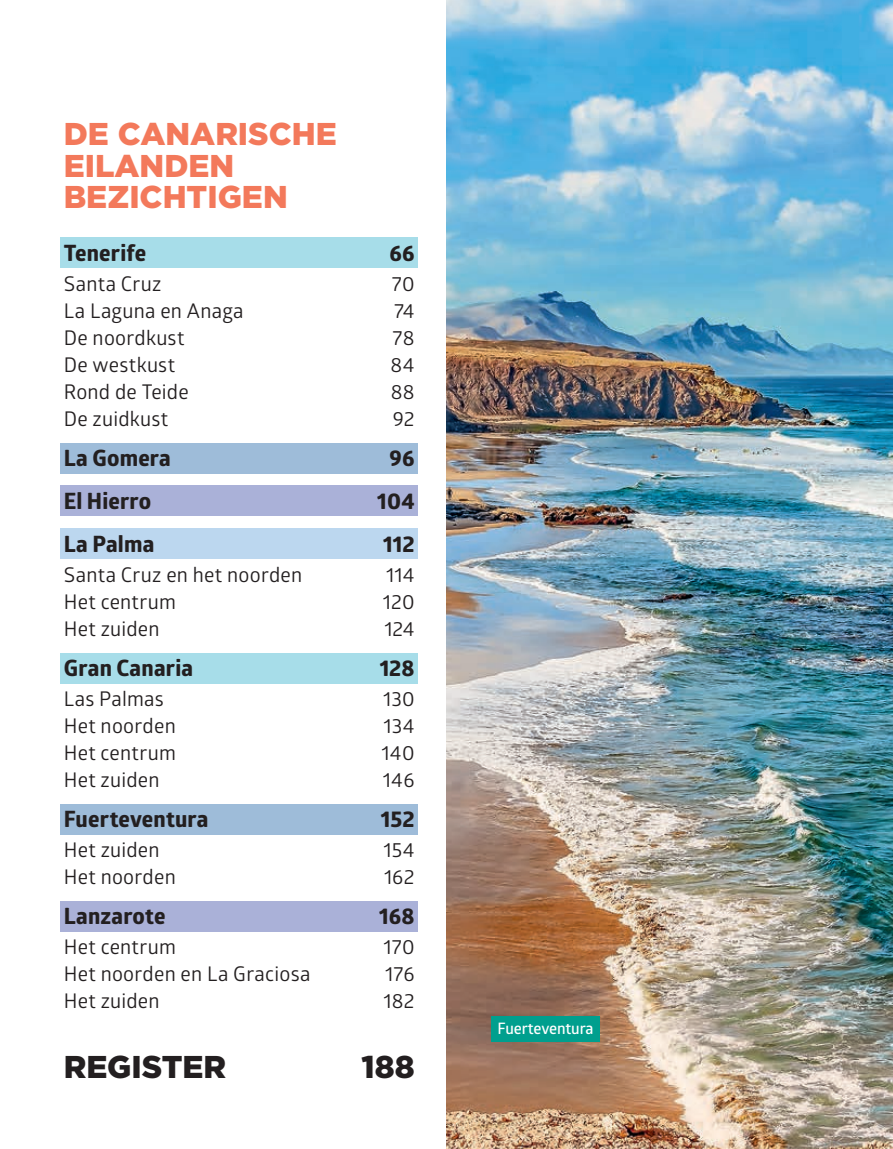
<style>
.page{position:relative;width:893px;height:1149px;background:#fff}
.page>*{position:absolute;margin:0;border:0;box-sizing:border-box;transform-origin:0 0}
.t1{font:900 31.5px/31.5px "Gotham";color:#f3795b}
.t2{font:900 31.5px "Gotham";color:#231f20}
.t3{font:700 22.5px "Globerx";letter-spacing:.01em;color:#231f20}
.t4{font:20.25px "Glober";letter-spacing:.01em;color:#231f20}
.t5{font:600 15.75px "Glober";letter-spacing:-.005em;color:#fff}
</style>
<div class="page">
<div style="left:61px;top:237px;width:357px;height:31px;background:#a7dde9"></div>
<div style="left:61px;top:443px;width:357px;height:30px;background:#9ebcd9"></div>
<div style="left:61px;top:485px;width:357px;height:30px;background:#aab1d8"></div>
<div style="left:61px;top:528px;width:357px;height:30px;background:#bcd7ef"></div>
<div style="left:61px;top:653px;width:357px;height:30px;background:#a7dde9"></div>
<div style="left:61px;top:804px;width:357px;height:30px;background:#9ebcd9"></div>
<div style="left:61px;top:900px;width:357px;height:31px;background:#aab1d8"></div>
<img style="left:446px;top:0;width:447px;height:1148px">
<div style="left:491px;top:1015px;width:109px;height:26px;background:#009f8e"></div>
<h1 class="t1" style="left:64px;top:118px;width:275px">DE CANARISCHE<br>EILANDEN<br>BEZICHTIGEN</h1>
<p class="t3" style="left:64px;top:236px;width:84px">Tenerife</p>
<p class="t3" style="left:389px;top:236px;width:27px">66</p>
<p class="t4" style="left:64px;top:269px;width:99px">Santa Cruz</p>
<p class="t4" style="left:392px;top:269px;width:24px">70</p>
<p class="t4" style="left:64px;top:296px;width:181px">La Laguna en Anaga</p>
<p class="t4" style="left:394px;top:296px;width:22px">74</p>
<p class="t4" style="left:64px;top:323px;width:122px">De noordkust</p>
<p class="t4" style="left:393px;top:323px;width:24px">78</p>
<p class="t4" style="left:64px;top:350px;width:113px">De westkust</p>
<p class="t4" style="left:391px;top:350px;width:26px">84</p>
<p class="t4" style="left:64px;top:377px;width:127px">Rond de Teide</p>
<p class="t4" style="left:391px;top:377px;width:25px">88</p>
<p class="t4" style="left:64px;top:404px;width:106px">De zuidkust</p>
<p class="t4" style="left:393px;top:404px;width:23px">92</p>
<p class="t3" style="left:64px;top:441px;width:109px">La Gomera</p>
<p class="t3" style="left:390px;top:441px;width:26px">96</p>
<p class="t3" style="left:64px;top:484px;width:89px">El Hierro</p>
<p class="t3" style="left:377px;top:484px;width:39px">104</p>
<p class="t3" style="left:64px;top:527px;width:92px">La Palma</p>
<p class="t3" style="left:383px;top:527px;width:33px">112</p>
<p class="t4" style="left:64px;top:560px;width:240px">Santa Cruz en het noorden</p>
<p class="t4" style="left:386px;top:560px;width:30px">114</p>
<p class="t4" style="left:64px;top:587px;width:114px">Het centrum</p>
<p class="t4" style="left:383px;top:587px;width:33px">120</p>
<p class="t4" style="left:64px;top:614px;width:97px">Het zuiden</p>
<p class="t4" style="left:384px;top:614px;width:32px">124</p>
<p class="t3" style="left:64px;top:651px;width:131px">Gran Canaria</p>
<p class="t3" style="left:380px;top:651px;width:36px">128</p>
<p class="t4" style="left:64px;top:684px;width:101px">Las Palmas</p>
<p class="t4" style="left:383px;top:684px;width:33px">130</p>
<p class="t4" style="left:64px;top:711px;width:114px">Het noorden</p>
<p class="t4" style="left:384px;top:711px;width:32px">134</p>
<p class="t4" style="left:64px;top:738px;width:114px">Het centrum</p>
<p class="t4" style="left:382px;top:738px;width:35px">140</p>
<p class="t4" style="left:64px;top:765px;width:97px">Het zuiden</p>
<p class="t4" style="left:383px;top:765px;width:33px">146</p>
<p class="t3" style="left:64px;top:802px;width:146px">Fuerteventura</p>
<p class="t3" style="left:381px;top:802px;width:35px">152</p>
<p class="t4" style="left:64px;top:835px;width:97px">Het zuiden</p>
<p class="t4" style="left:384px;top:835px;width:33px">154</p>
<p class="t4" style="left:64px;top:862px;width:114px">Het noorden</p>
<p class="t4" style="left:384px;top:862px;width:32px">162</p>
<p class="t3" style="left:64px;top:899px;width:103px">Lanzarote</p>
<p class="t3" style="left:379px;top:899px;width:37px">168</p>
<p class="t4" style="left:64px;top:932px;width:114px">Het centrum</p>
<p class="t4" style="left:384px;top:932px;width:33px">170</p>
<p class="t4" style="left:64px;top:959px;width:248px">Het noorden en La Graciosa</p>
<p class="t4" style="left:385px;top:959px;width:31px">176</p>
<p class="t4" style="left:64px;top:986px;width:97px">Het zuiden</p>
<p class="t4" style="left:383px;top:986px;width:33px">182</p>
<h1 class="t2" style="left:64px;top:1044px;width:164px">REGISTER</h1>
<h1 class="t2" style="left:362px;top:1044px;width:54px">188</h1>
<p class="t5" style="left:497px;top:1017px;width:98px">Fuerteventura</p>
</div>
